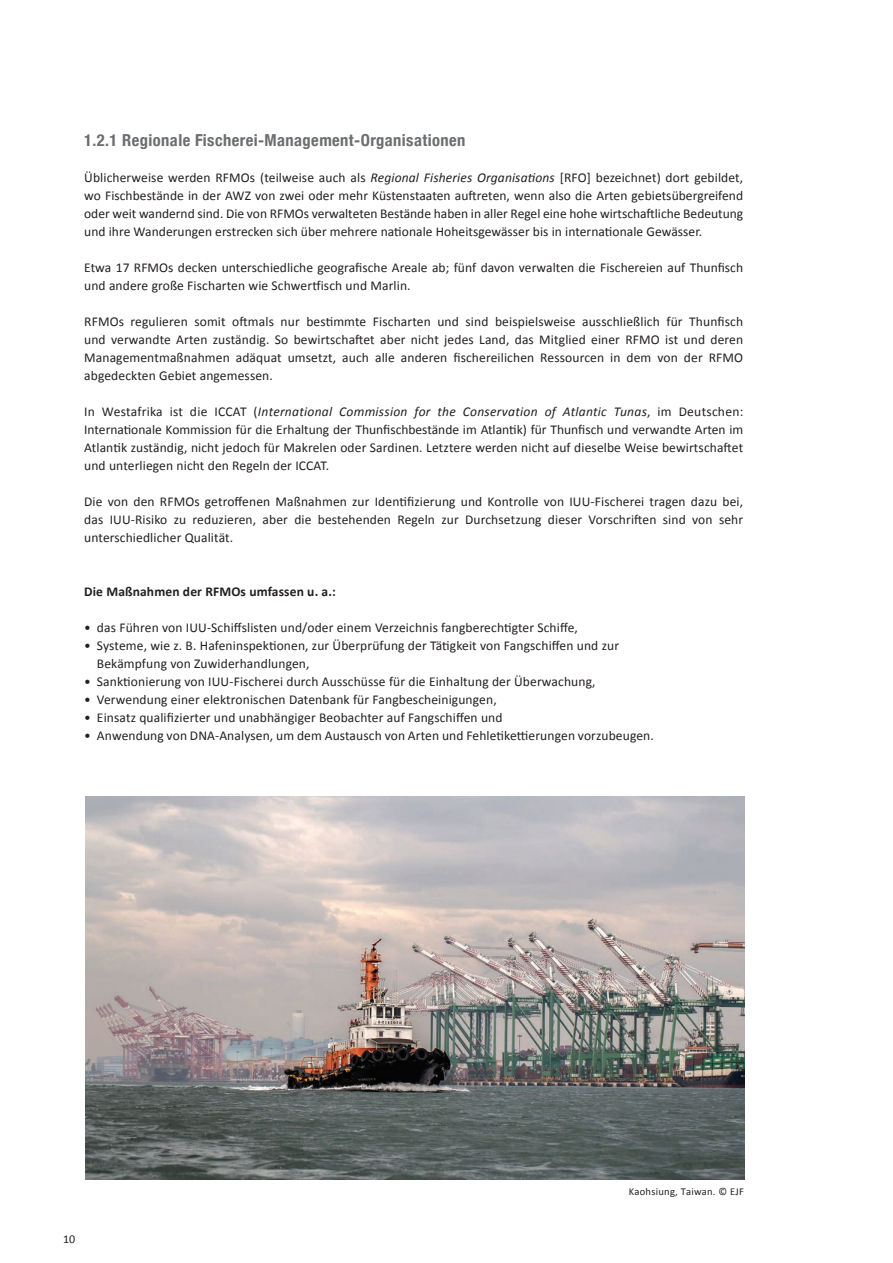
<style>
.page{position:relative;width:893px;height:1263px;background:#fff}
.page>*{position:absolute;margin:0;border:0;box-sizing:border-box;transform-origin:0 0}
.t1{font:700 condensed 16.5px "Helvetica Neue";letter-spacing:.025em;color:#6c6d70}
.t2{font:13.5px/18px "Calibri";letter-spacing:.01em;color:#231f20;text-align:justify}
.t3{font:700 13.5px "Calibri";letter-spacing:.01em;color:#231f20}
.t4{font:12px "Calibri";color:#231f20}
.t5{font:10.5px "Calibri";letter-spacing:.025em;color:#231f20}
.s1{font-style:italic}
</style>
<div class="page">
<img style="left:85px;top:796px;width:659px;height:383px">
<p class="t1" style="left:84px;top:130px;width:383px">1.2.1 Regionale Fischerei-Management-Organisationen</p>
<p class="t2" style="left:84px;top:167px;width:661px">Üblicherweise werden RFMOs (teilweise auch als <span class="s1">Regional Fisheries Organisations</span> [RFO] bezeichnet) dort gebildet, wo Fischbestände in der AWZ von zwei oder mehr Küstenstaaten auftreten, wenn also die Arten gebietsübergreifend oder weit wandernd sind. Die von RFMOs verwalteten Bestände haben in aller Regel eine hohe wirtschaftliche Bedeutung und ihre Wanderungen erstrecken sich über mehrere nationale Hoheitsgewässer bis in internationale Gewässer.</p>
<p class="t2" style="left:84px;top:257px;width:660px">Etwa 17 RFMOs decken unterschiedliche geografische Areale ab; fünf davon verwalten die Fischereien auf Thunfisch und andere große Fischarten wie Schwertfisch und Marlin.</p>
<p class="t2" style="left:84px;top:311px;width:660px">RFMOs regulieren somit oftmals nur bestimmte Fischarten und sind beispielsweise ausschließlich für Thunfisch und verwandte Arten zuständig. So bewirtschaftet aber nicht jedes Land, das Mitglied einer RFMO ist und deren Managementmaßnahmen adäquat umsetzt, auch alle anderen fischereilichen Ressourcen in dem von der RFMO abgedeckten Gebiet angemessen.</p>
<p class="t2" style="left:84px;top:401px;width:661px">In Westafrika ist die ICCAT (<span class="s1">International Commission for the Conservation of Atlantic Tunas</span>, im Deutschen:<br>Internationale Kommission für die Erhaltung der Thunfischbestände im Atlantik) für Thunfisch und verwandte Arten im Atlantik zuständig, nicht jedoch für Makrelen oder Sardinen. Letztere werden nicht auf dieselbe Weise bewirtschaftet und unterliegen nicht den Regeln der ICCAT.</p>
<p class="t2" style="left:84px;top:491px;width:660px">Die von den RFMOs getroffenen Maßnahmen zur Identifizierung und Kontrolle von IUU-Fischerei tragen dazu bei, das IUU-Risiko zu reduzieren, aber die bestehenden Regeln zur Durchsetzung dieser Vorschriften sind von sehr unterschiedlicher Qualität.</p>
<p class="t3" style="left:84px;top:583px;width:253px">Die Maßnahmen der RFMOs umfassen u. a.:</p>
<p class="t2" style="left:84px;top:617px;width:495px">• das Führen von IUU-Schiffslisten und/oder einem Verzeichnis fangberechtigter Schiffe,</p>
<p class="t2" style="left:97px;top:635px;width:524px;text-indent:-13px">• Systeme, wie z. B. Hafeninspektionen, zur Überprüfung der Tätigkeit von Fangschiffen und zur<br>Bekämpfung von Zuwiderhandlungen,</p>
<p class="t2" style="left:84px;top:671px;width:513px">• Sanktionierung von IUU-Fischerei durch Ausschüsse für die Einhaltung der Überwachung,</p>
<p class="t2" style="left:84px;top:689px;width:414px">• Verwendung einer elektronischen Datenbank für Fangbescheinigungen,</p>
<p class="t2" style="left:84px;top:707px;width:420px">• Einsatz qualifizierter und unabhängiger Beobachter auf Fangschiffen und</p>
<p class="t2" style="left:84px;top:725px;width:571px">• Anwendung von DNA-Analysen, um dem Austausch von Arten und Fehletikettierungen vorzubeugen.</p>
<p class="t4" style="left:63px;top:1231px;width:14px">10</p>
<p class="t5" style="left:629px;top:1185px;width:117px">Kaohsiung, Taiwan. © EJF</p>
</div>
